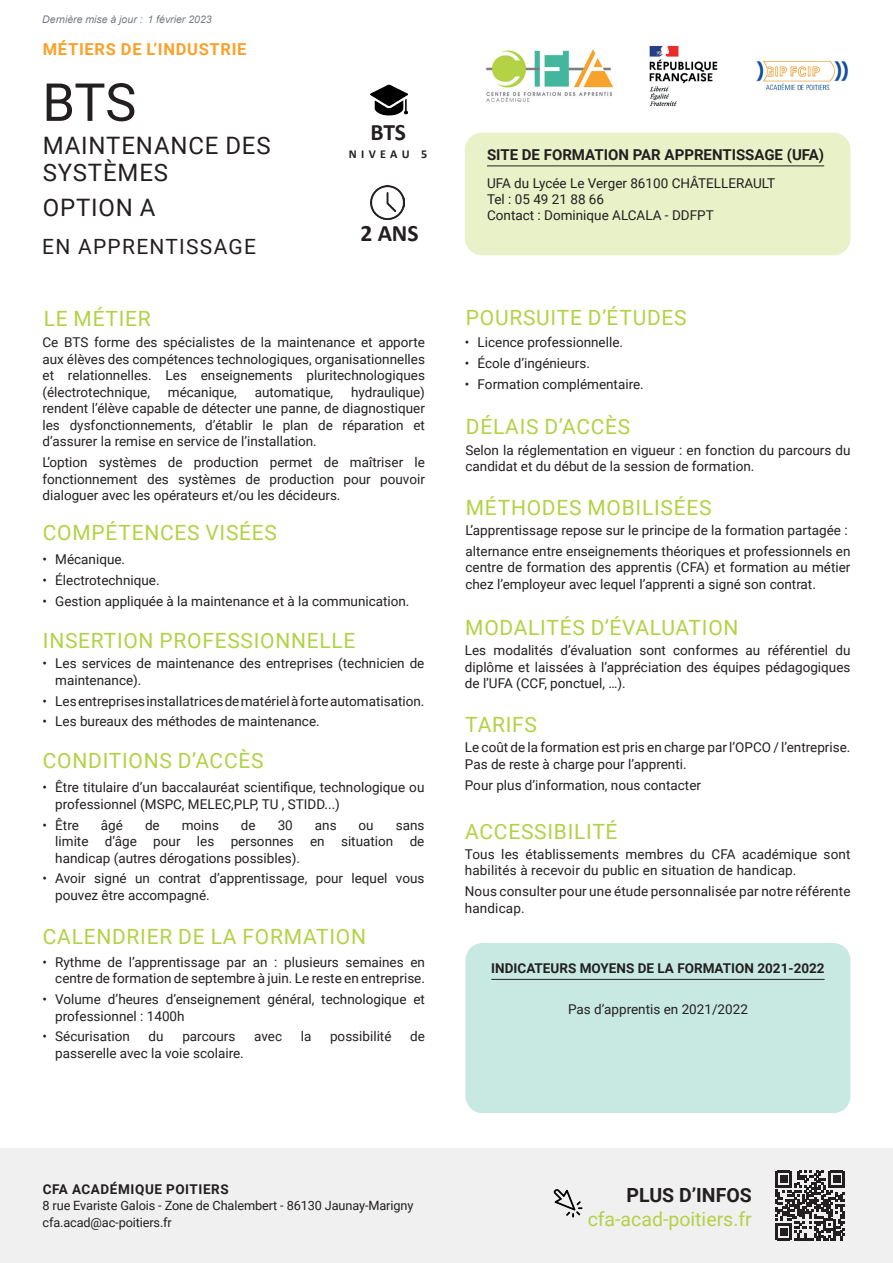
<style>
.page{position:relative;width:893px;height:1263px;background:#fff}
.page>*{position:absolute;margin:0;border:0;box-sizing:border-box;transform-origin:0 0}
.t1{font:52.5px "Roboto";color:#231f20}
.t2{font:24px/27px "Roboto";letter-spacing:.035em;color:#231f20}
.t3{font:700 23.55px "Calibri";color:#231f20}
.t4{font:21px "Roboto";letter-spacing:.035em;color:#b2d244}
.t5{font:21px "Roboto";letter-spacing:.06em;color:#231f20}
.t6{font:19.5px "Roboto";color:#b2d244}
.t7{font:700 19.5px "Roboto";color:#231f20}
.t8{font:700 16.5px "Roboto";letter-spacing:.045em;color:#f9a22b}
.t9{font:700 15px "Roboto";color:#231f20}
.t10{font:13.5px/16.5px "Roboto";color:#231f20}
.t11{font:700 13.5px "Roboto";color:#231f20}
.t12{font:700 13.5px "Roboto";letter-spacing:.045em;color:#231f20}
.t13{font:12.75px/16.5px "Roboto";letter-spacing:-.01em;color:#231f20}
.t14{font:700 12.15px "Calibri";letter-spacing:.36em;color:#231f20}
.t15{font:italic 10.5px "Arial";color:#777b82}
</style>
<div class="page">
<div style="left:0;top:1148px;width:893px;height:115px;background:#f0f0f1"></div>
<img style="left:486px;top:49px;width:128px;height:53px">
<img style="left:371px;top:185px;width:34px;height:34px">
<img style="left:371px;top:84px;width:37px;height:32px">
<div style="left:465px;top:133px;width:385px;height:122px;background:#e8f1c7;border-radius:17px"></div>
<hr style="left:487px;top:166px;width:337px;height:1px;background:#231f20">
<img style="left:649px;top:45px;width:199px;height:61px">
<svg style="left:775px;top:1170px;width:70px;height:70px"></svg>
<img style="left:554px;top:1189px;width:28px;height:28px">
<div style="left:465px;top:943px;width:385px;height:170px;background:#c7e9e1;border-radius:17px"></div>
<hr style="left:491px;top:979px;width:334px;height:1px;background:#231f20">
<p class="t15" style="left:42px;top:12px;width:171px">Dernière mise à jour : 1 février 2023</p>
<p class="t8" style="left:43px;top:37px;width:205px">MÉTIERS DE L’INDUSTRIE</p>
<h1 class="t1" style="left:42px;top:65px;width:96px">BTS</h1>
<h2 class="t2" style="left:43px;top:131px;width:229px">MAINTENANCE DES<br>SYSTÈMES</h2>
<h2 class="t2" style="left:43px;top:193px;width:114px">OPTION A</h2>
<h3 class="t5" style="left:42px;top:231px;width:215px">EN APPRENTISSAGE</h3>
<h3 class="t3" style="left:371px;top:116px;width:37px">BTS</h3>
<p class="t14" style="left:349px;top:145px;width:80px">NIVEAU 5</p>
<p class="t9" style="left:487px;top:144px;width:339px">SITE DE FORMATION PAR APPRENTISSAGE (UFA)</p>
<p class="t10" style="left:487px;top:174px;width:290px">UFA du Lycée Le Verger 86100 CHÂTELLERAULT<br>Tel : 05 49 21 88 66<br>Contact : Dominique ALCALA - DDFPT</p>
<h3 class="t3" style="left:360px;top:216px;width:60px">2 ANS</h3>
<h3 class="t4" style="left:44px;top:304px;width:109px">LE MÉTIER</h3>
<p class="t10" style="left:43px;top:334px;width:384px;text-align:justify">Ce BTS forme des spécialistes de la maintenance et apporte aux élèves des compétences technologiques, organisationnelles et relationnelles. Les enseignements pluritechnologiques (électrotechnique,</p>
<p class="t10" style="left:43px;top:383px;width:384px;text-align:justify;text-indent:308px">hydraulique) rendent l’élève capable de détecter une panne, de diagnostiquer les dysfonctionnements, d’établir le plan de réparation et d’assurer la remise en service de l’installation.</p>
<p class="t10" style="left:43px;top:453px;width:384px;text-align:justify">L’option systèmes de production permet de maîtriser le fonctionnement des systèmes de production pour pouvoir dialoguer avec les opérateurs et/ou les décideurs.</p>
<p class="t10" style="left:168px;top:383px;width:71px">mécanique,</p>
<p class="t10" style="left:255px;top:383px;width:80px">automatique,</p>
<h3 class="t4" style="left:43px;top:518px;width:236px">COMPÉTENCES VISÉES</h3>
<p class="t10" style="left:43px;top:550px;width:84px">• Mécanique.</p>
<p class="t10" style="left:43px;top:571px;width:119px">• Électrotechnique.</p>
<p class="t10" style="left:43px;top:592px;width:368px">• Gestion appliquée à la maintenance et à la communication.</p>
<h3 class="t4" style="left:43px;top:626px;width:314px">INSERTION PROFESSIONNELLE</h3>
<p class="t10" style="left:55px;top:655px;width:371px;text-indent:-13px">• Les services de maintenance des entreprises (technicien de maintenance).</p>
<p class="t10" style="left:43px;top:692px;width:383px">• Les entreprises installatrices de matériel à forte automatisation.</p>
<p class="t10" style="left:43px;top:713px;width:279px">• Les bureaux des méthodes de maintenance.</p>
<h3 class="t4" style="left:43px;top:746px;width:222px">CONDITIONS D’ACCÈS</h3>
<p class="t10" style="left:55px;top:779px;width:371px;text-indent:-13px">• Être titulaire d’un baccalauréat scientifique, technologique ou professionnel (MSPC, MELEC,PLP, TU , STIDD...)</p>
<p class="t10" style="left:43px;top:816px;width:38px">• Être</p>
<p class="t10" style="left:101px;top:816px;width:24px">âgé</p>
<p class="t10" style="left:145px;top:816px;width:16px">de</p>
<p class="t10" style="left:182px;top:816px;width:39px">moins</p>
<p class="t10" style="left:241px;top:816px;width:16px">de</p>
<p class="t10" style="left:278px;top:816px;width:17px">30</p>
<p class="t10" style="left:315px;top:816px;width:23px">ans</p>
<p class="t10" style="left:359px;top:816px;width:17px">ou</p>
<p class="t10" style="left:55px;top:816px;width:371px;text-align:justify;text-indent:340px">sans limite d’âge pour les personnes en situation de handicap (autres dérogations possibles).</p>
<p class="t10" style="left:55px;top:870px;width:371px;text-indent:-13px">• Avoir signé un contrat d’apprentissage, pour lequel vous pouvez être accompagné.</p>
<h3 class="t4" style="left:43px;top:922px;width:325px">CALENDRIER DE LA FORMATION</h3>
<p class="t10" style="left:43px;top:953px;width:384px;text-align:right">• Rythme de l’apprentissage par an : plusieurs semaines en centre de formation de septembre à juin. Le reste en entreprise.</p>
<p class="t10" style="left:55px;top:991px;width:371px;text-indent:-13px">• Volume d’heures d’enseignement général, technologique et professionnel : 1400h</p>
<p class="t10" style="left:43px;top:1028px;width:89px">• Sécurisation</p>
<p class="t10" style="left:149px;top:1028px;width:17px">du</p>
<p class="t10" style="left:182px;top:1028px;width:55px">parcours</p>
<p class="t10" style="left:254px;top:1028px;width:29px">avec</p>
<p class="t10" style="left:301px;top:1028px;width:12px">la</p>
<p class="t10" style="left:330px;top:1028px;width:63px">possibilité</p>
<p class="t10" style="left:410px;top:1028px;width:16px">de</p>
<p class="t10" style="left:55px;top:1044px;width:190px">passerelle avec la voie scolaire.</p>
<h3 class="t4" style="left:466px;top:303px;width:222px">POURSUITE D’ÉTUDES</h3>
<p class="t10" style="left:465px;top:334px;width:160px">• Licence professionnelle.</p>
<p class="t10" style="left:465px;top:354px;width:127px">• École d’ingénieurs.</p>
<p class="t10" style="left:465px;top:375px;width:180px">• Formation complémentaire.</p>
<h3 class="t4" style="left:466px;top:412px;width:166px">DÉLAIS D’ACCÈS</h3>
<p class="t10" style="left:465px;top:441px;width:386px">Selon la réglementation en vigueur : en fonction du parcours du candidat et du début de la session de formation.</p>
<h3 class="t4" style="left:466px;top:493px;width:247px">MÉTHODES MOBILISÉES</h3>
<p class="t10" style="left:465px;top:519px;width:386px;line-height:20.7px">L’apprentissage repose sur le principe de la formation partagée : alternance entre enseignements théoriques et professionnels en</p>
<p class="t10" style="left:465px;top:559px;width:386px">centre de formation des apprentis (CFA) et formation au métier chez l’employeur avec lequel l’apprenti a signé son contrat.</p>
<h3 class="t4" style="left:465px;top:613px;width:275px">MODALITÉS D’ÉVALUATION</h3>
<p class="t10" style="left:465px;top:641px;width:387px;text-align:justify">Les modalités d’évaluation sont conformes au référentiel du diplôme et laissées à l’appréciation des équipes pédagogiques de l’UFA (CCF, ponctuel, …).</p>
<h3 class="t4" style="left:465px;top:709px;width:73px">TARIFS</h3>
<p class="t10" style="left:465px;top:739px;width:387px">Le coût de la formation est pris en charge par l’OPCO / l’entreprise.<br>Pas de reste à charge pour l’apprenti.</p>
<p class="t10" style="left:465px;top:776px;width:238px">Pour plus d’information, nous contacter</p>
<h3 class="t4" style="left:465px;top:817px;width:154px">ACCESSIBILITÉ</h3>
<p class="t10" style="left:465px;top:845px;width:387px">Tous les établissements membres du CFA académique sont habilités à recevoir du public en situation de handicap.</p>
<p class="t10" style="left:465px;top:883px;width:387px">Nous consulter pour une étude personnalisée par notre référente handicap.</p>
<p class="t11" style="left:491px;top:959px;width:335px">INDICATEURS MOYENS DE LA FORMATION 2021-2022</p>
<p class="t10" style="left:568px;top:1001px;width:181px">Pas d’apprentis en 2021/2022</p>
<p class="t12" style="left:43px;top:1179px;width:188px">CFA ACADÉMIQUE POITIERS</p>
<p class="t13" style="left:43px;top:1197px;width:372px">8 rue Evariste Galois - Zone de Chalembert - 86130 Jaunay-Marigny cfa.acad@ac-poitiers.fr</p>
<h3 class="t7" style="left:626px;top:1182px;width:127px">PLUS D’INFOS</h3>
<h3 class="t6" style="left:588px;top:1205px;width:166px">cfa-acad-poitiers.fr</h3>
</div>
